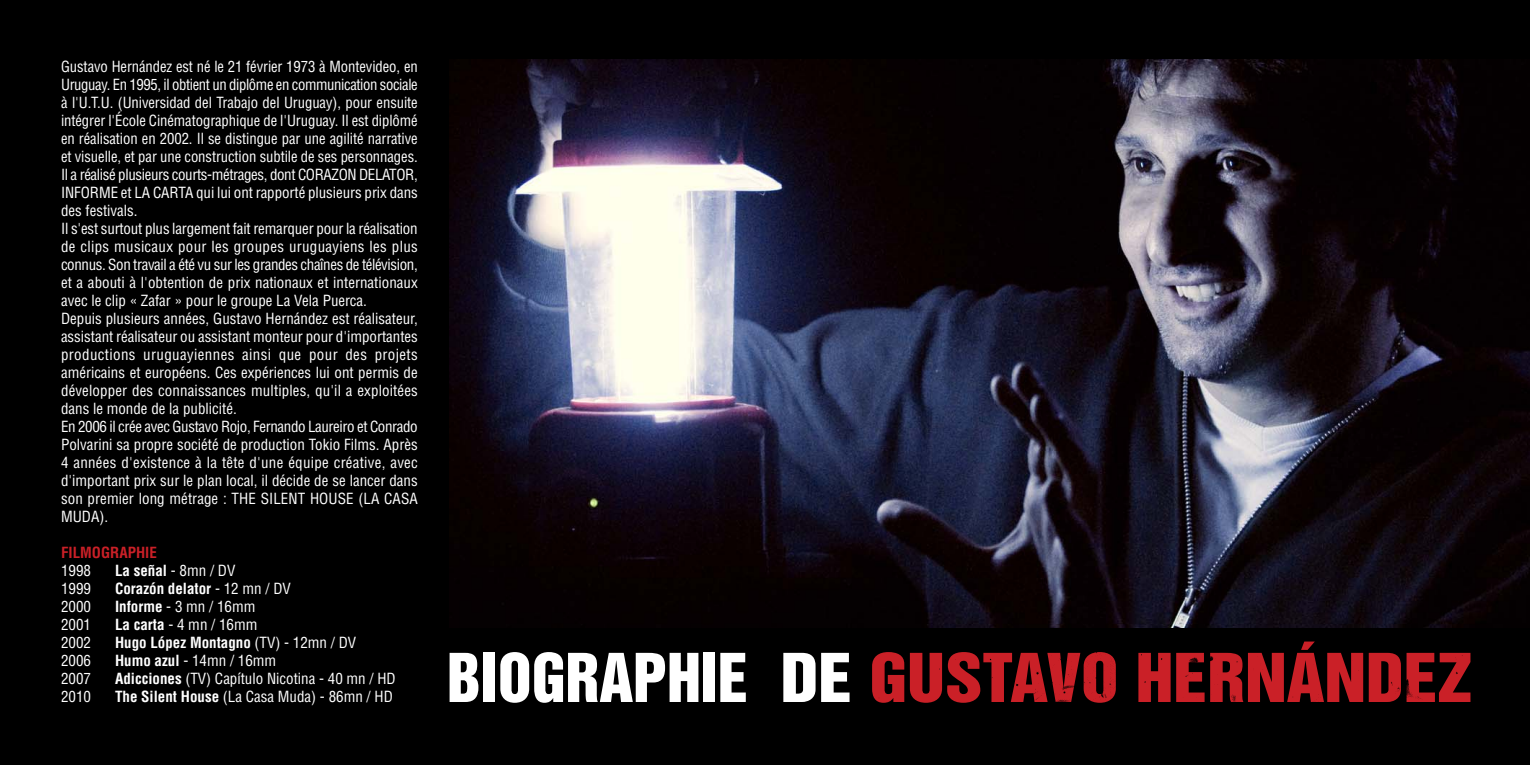
<style>
.page{position:relative;width:1530px;height:765px;background:#000}
.page>*{position:absolute;margin:0;border:0;box-sizing:border-box;transform-origin:0 0}
.t1{font:61.5px "Helvetica Inserat";color:#ca2027;scale:1.1 1}
.t2{font:condensed 15px/18px "Helvetica";color:#fff}
.t3{font:700 condensed 15px "Helvetica";color:#fff}
.t4{font:700 condensed 15px "Helvetica";color:#ca2027}
.s1{font-weight:400}
.s2{font-weight:700}
.s3{color:#fff}
</style>
<div class="page">
<img style="left:449px;top:60px;width:1081px;height:568px">
<p class="t2" style="left:61px;top:59px;width:358px">Gustavo Hernández est né le 21 février 1973 à Montevideo, en Uruguay. En 1995, il obtient un diplôme en communication sociale à l'U.T.U. (Universidad del Trabajo del Uruguay), pour ensuite intégrer l'École Cinématographique de l'Uruguay. Il est diplômé en réalisation en 2002. Il se distingue par une agilité narrative et visuelle, et par une construction subtile de ses personnages.<br>Il a réalisé plusieurs courts-métrages, dont CORAZON DELATOR, INFORME et LA CARTA qui lui ont rapporté plusieurs prix dans des festivals.<br>Il s'est surtout plus largement fait remarquer pour la réalisation de clips musicaux pour les groupes uruguayiens les plus connus. Son travail a été vu sur les grandes chaînes de télévision, et a abouti à l'obtention de prix nationaux et internationaux avec le clip « Zafar » pour le groupe La Vela Puerca.<br>Depuis plusieurs années, Gustavo Hernández est réalisateur, assistant réalisateur ou assistant monteur pour d'importantes productions uruguayiennes ainsi que pour des projets américains et européens. Ces expériences lui ont permis de développer des connaissances multiples, qu'il a exploitées dans le monde de la publicité.<br>En 2006 il crée avec Gustavo Rojo, Fernando Laureiro et Conrado Polvarini sa propre société de production Tokio Films. Après 4 années d'existence à la tête d'une équipe créative, avec d'important prix sur le plan local, il décide de se lancer dans son premier long métrage : THE SILENT HOUSE (LA CASA MUDA).</p>
<p class="t4" style="left:61px;top:547px;width:97px">FILMOGRAPHIE</p>
<p class="t2" style="left:61px;top:563px;width:31px">1998</p>
<p class="t3" style="left:115px;top:565px;width:122px">La señal <span class="s1">- 8mn / DV</span></p>
<p class="t2" style="left:61px;top:581px;width:31px">1999</p>
<p class="t3" style="left:115px;top:583px;width:177px">Corazón delator <span class="s1">- 12 mn / DV</span></p>
<p class="t2" style="left:61px;top:599px;width:31px">2000</p>
<p class="t2" style="left:115px;top:599px;width:142px"><span class="s2">Informe</span> - 3 mn / 16mm</p>
<p class="t2" style="left:61px;top:617px;width:31px">2001</p>
<p class="t2" style="left:115px;top:617px;width:144px"><span class="s2">La carta</span> - 4 mn / 16mm</p>
<p class="t2" style="left:61px;top:635px;width:31px">2002</p>
<p class="t3" style="left:115px;top:637px;width:243px">Hugo López Montagno <span class="s1">(TV) - 12mn / DV</span></p>
<p class="t2" style="left:61px;top:653px;width:31px">2006</p>
<p class="t2" style="left:115px;top:653px;width:163px"><span class="s2">Humo azul</span> - 14mn / 16mm</p>
<p class="t2" style="left:61px;top:671px;width:31px">2007</p>
<p class="t2" style="left:115px;top:671px;width:282px"><span class="s2">Adicciones</span> (TV) Capítulo Nicotina - 40 mn / HD</p>
<p class="t2" style="left:61px;top:689px;width:31px">2010</p>
<p class="t2" style="left:115px;top:689px;width:279px"><span class="s2">The Silent House</span> (La Casa Muda) - 86mn / HD</p>
<h1 class="t1" style="left:447px;top:653px;width:933px"><span class="s3">BIOGRAPHIE DE</span> GUSTAVO HERNÁNDEZ</h1>
</div>
